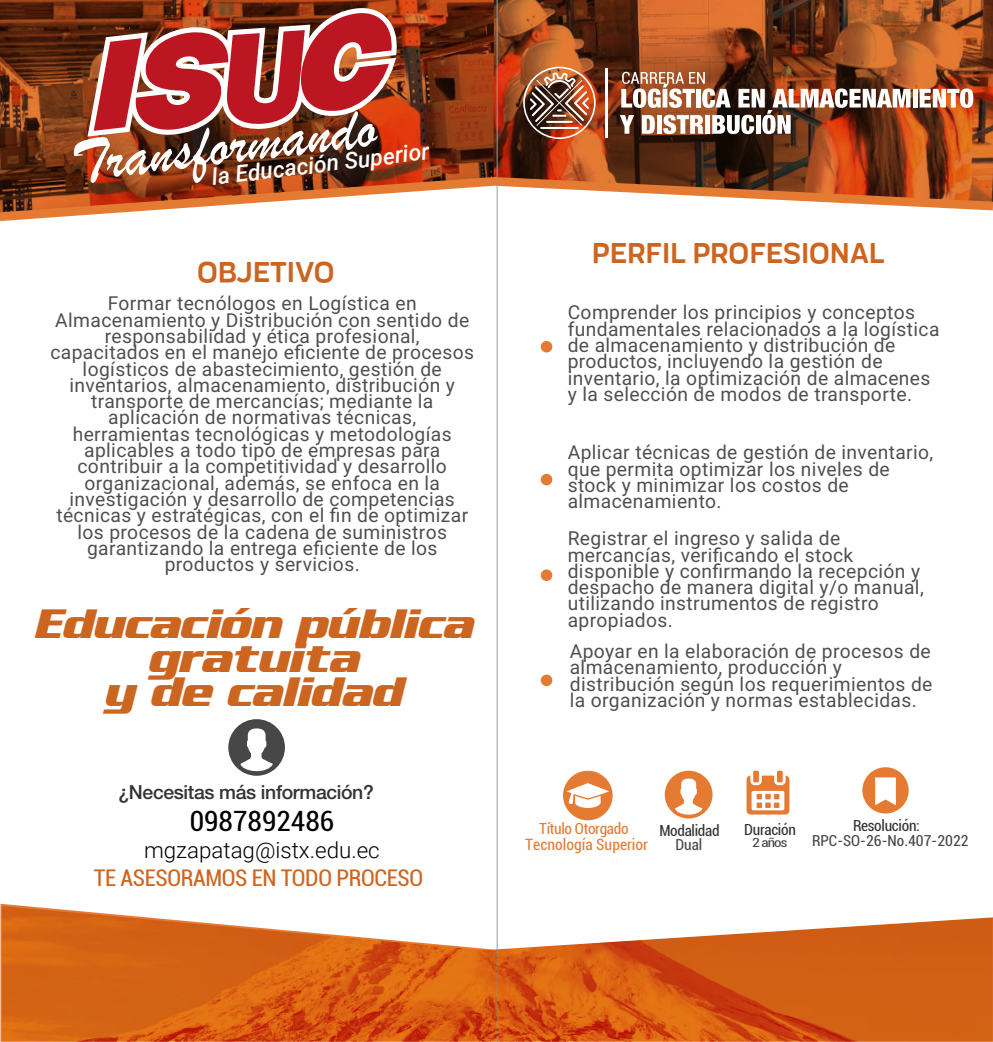
<style>
.page{position:relative;width:993px;height:1042px;background:#fff}
.page>*{position:absolute;margin:0;border:0;box-sizing:border-box;transform-origin:0 0}
.t1{font:63.18px "Brush Script";color:#fff}
.t2{font:italic 44.62px/33.9px "Serpentine Sans ICG Bold";letter-spacing:-.02em;color:#cc651f;text-align:center}
.t3{font:700 29.75px "Praktika Rounded";color:#cc651f}
.t4{font:condensed 28px "Roboto";color:#000}
.t5{font:condensed 22.93px "Roboto";letter-spacing:-.015em;color:#cc651f}
.t6{font:italic 500 22.93px "Roboto";color:#fff}
.t7{font:300 22.4px "Roboto";color:#000}
.t8{font:500 19.43px "Helvetica Neue";letter-spacing:-.02em;color:#333}
.t9{font:19.25px/16.3px "Roboto";letter-spacing:.02em;color:#4f4f4f}
.t10{font:condensed 15.58px "Roboto";color:#e57b33}
.t11{font:condensed 15.22px "Roboto";letter-spacing:-.02em;color:#333}
.t12{font:condensed 15.22px "Roboto";color:#474747}
.t13{font:condensed 15.22px "Roboto";letter-spacing:-.02em;color:#e57b33}
.t14{font:condensed 12.6px "Roboto";color:#474747;scale:1.2 1}
</style>
<div class="page">
<svg style="left:0;top:0;width:992px;height:177px;background:#843c19"></svg>
<svg style="left:563px;top:770px;width:50px;height:51px"></svg>
<svg style="left:664px;top:771px;width:48px;height:47px"></svg>
<div style="left:228px;top:719px;width:57px;height:57px;background:#474747;border-radius:50%"></div>
<svg style="left:240px;top:728px;width:33px;height:47px"></svg>
<svg style="left:862px;top:767px;width:46px;height:46px"></svg>
<svg style="left:746px;top:771px;width:43px;height:43px"></svg>
<hr style="left:496px;top:0;width:1px;height:1042px;background:#9b9b9b">
<img style="left:82px;top:0;width:328px;height:177px">
<svg style="left:81px;top:0;width:322px;height:144px;background:#a9473f"></svg>
<img style="left:2px;top:906px;width:990px;height:136px">
<svg style="left:0;top:177px;width:992px;height:44px"></svg>
<img style="left:523px;top:67px;width:72px;height:72px">
<div style="left:912px;top:89px;width:5px;height:18px;background:#fff"></div>
<svg style="left:919px;top:88px;width:53px;height:20px"></svg>
<img style="left:619px;top:72px;width:291px;height:62px">
<hr style="left:605px;top:68px;width:2px;height:70px;background:#fff">
<div style="left:540px;top:341px;width:12px;height:11px;background:#e57b33;border-radius:50%"></div>
<div style="left:540px;top:474px;width:12px;height:11px;background:#e57b33;border-radius:50%"></div>
<div style="left:540px;top:569px;width:12px;height:12px;background:#e57b33;border-radius:50%"></div>
<div style="left:540px;top:674px;width:12px;height:12px;background:#e57b33;border-radius:50%"></div>
<h1 class="t1" style="left:66px;top:125px;width:308px;rotate:-7deg">Transformando</h1>
<p class="t6" style="left:210px;top:161px;width:220px;rotate:-7deg">la Educación Superior</p>
<h3 class="t3" style="left:197px;top:248px;width:139px">OBJETIVO</h3>
<h3 class="t3" style="left:591px;top:230px;width:294px">PERFIL PROFESIONAL</h3>
<p class="t9" style="left:50px;top:295px;width:425px;text-align:center">Formar tecnólogos en Logística en Almacenamiento y Distribución con sentido de responsabilidad y ética profesional, capacitados en el manejo eficiente de procesos logísticos de abastecimiento, gestión de inventarios, almacenamiento, distribución y transporte de mercancías; mediante la aplicación de normativas técnicas, herramientas tecnológicas y metodologías aplicables a todo tipo de empresas para contribuir a la competitividad y desarrollo organizacional, además, se enfoca en la investigación y desarrollo de competencias técnicas y estratégicas, con el fin de optimizar los procesos de la cadena de suministros garantizando la entrega eficiente de los productos y servicios.</p>
<p class="t9" style="left:567px;top:304px;width:373px">Comprender los principios y conceptos fundamentales relacionados a la logística de almacenamiento y distribución de productos, incluyendo la gestión de inventario, la optimización de almacenes y la selección de modos de transporte.</p>
<p class="t9" style="left:567px;top:444px;width:367px">Aplicar técnicas de gestión de inventario, que permita optimizar los niveles de stock y minimizar los costos de almacenamiento.</p>
<p class="t9" style="left:567px;top:529px;width:357px">Registrar el ingreso y salida de mercancías, verificando el stock disponible y confirmando la recepción y despacho de manera digital y/o manual, utilizando instrumentos de registro apropiados.</p>
<p class="t9" style="left:569px;top:642px;width:364px">Apoyar en la elaboración de procesos de almacenamiento, producción y distribución según los requerimientos de la organización y normas establecidas.</p>
<h2 class="t2" style="left:32px;top:607px;width:441px">Educación pública gratuita<br>y de calidad</h2>
<p class="t8" style="left:118px;top:781px;width:257px">¿Necesitas más información?</p>
<h3 class="t4" style="left:190px;top:801px;width:146px">0987892486</h3>
<p class="t7" style="left:144px;top:834px;width:237px">mgzapatag@istx.edu.ec</p>
<p class="t5" style="left:94px;top:862px;width:331px">TE ASESORAMOS EN TODO PROCESO</p>
<p class="t13" style="left:539px;top:818px;width:91px">Título Otorgado</p>
<p class="t11" style="left:659px;top:820px;width:62px">Modalidad</p>
<p class="t12" style="left:675px;top:834px;width:28px">Dual</p>
<p class="t10" style="left:525px;top:833px;width:124px">Tecnología Superior</p>
<p class="t11" style="left:744px;top:819px;width:53px">Duración</p>
<p class="t14" style="left:751px;top:834px;width:31px">2 años</p>
<p class="t11" style="left:852px;top:815px;width:68px">Resolución:</p>
<p class="t12" style="left:811px;top:830px;width:158px">RPC-SO-26-No.407-2022</p>
</div>
